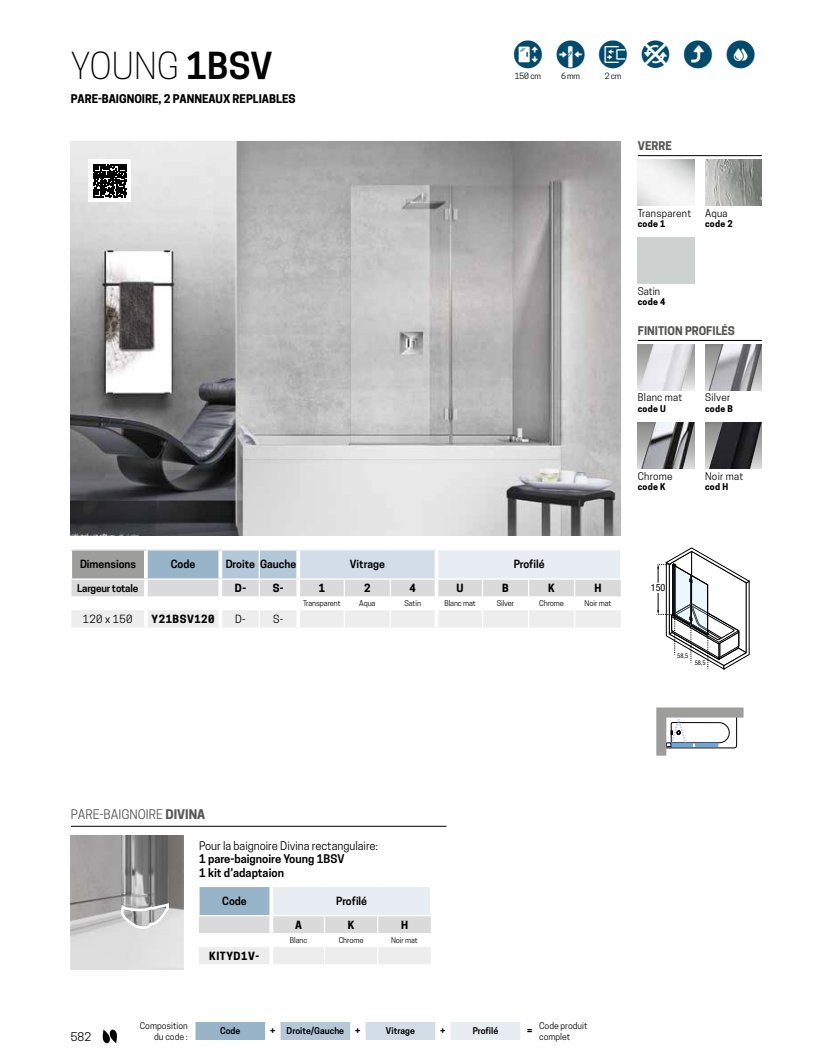
<style>
.page{position:relative;width:815px;height:1063px;background:#fff}
.page>*{position:absolute;margin:0;border:0;box-sizing:border-box;transform-origin:0 0}
.t1{font:300 35px "Novellini";color:#000}
.t2{font:27.5px "icone sinottico";color:#004b6c}
.t3{font:12.5px "Novellini";color:#575756}
.t4{font:600 11.25px/13.5px "Novellini";color:#000}
.t5{font:11.25px "Novellini";color:#000}
.t6{font:700 11.25px "Novellini";color:#000}
.t7{font:700 11.25px "Novellini";color:#575756}
.t8{font:600 10.62px "Novellini";color:#000}
.t9{font:700 10.62px "Novellini";letter-spacing:.05em;color:#000}
.t10{font:10.62px "Novellini";letter-spacing:.025em;color:#000}
.t11{font:10px "Novellini";letter-spacing:.025em;color:#000}
.t12{font:600 10px "Novellini";letter-spacing:-.02em;color:#000}
.t13{font:condensed 10px "Helvetica Neue LT Std";color:#000}
.t14{font:700 8.75px "Novellini";letter-spacing:.025em;color:#000}
.t15{font:8.75px/10.5px "Novellini";color:#000;text-align:right}
.t16{font:600 8.75px "Novellini";color:#000}
.t17{font:8.12px "Novellini";letter-spacing:-.025em;color:#000}
.t18{font:7.5px "Novellini";letter-spacing:-.01em;color:#000}
.t19{font:condensed 6.5px "Helvetica Neue LT Std";color:#000}
.s1{font-weight:600}
.s2{font-weight:700}
</style>
<div class="page">
<div style="left:195px;top:1022px;width:71px;height:18px;background:#98b4c9"></div>
<div style="left:280px;top:1022px;width:71px;height:18px;background:#b5c8d8"></div>
<div style="left:365px;top:1022px;width:71px;height:18px;background:#d2dde8"></div>
<div style="left:450px;top:1022px;width:71px;height:18px;background:#e7edf3"></div>
<svg style="left:195px;top:1022px;width:1px;height:18px"></svg>
<svg style="left:265px;top:1022px;width:1px;height:18px"></svg>
<svg style="left:280px;top:1022px;width:1px;height:18px"></svg>
<svg style="left:350px;top:1022px;width:1px;height:18px"></svg>
<svg style="left:365px;top:1022px;width:1px;height:18px"></svg>
<svg style="left:435px;top:1022px;width:1px;height:18px"></svg>
<svg style="left:450px;top:1022px;width:1px;height:18px"></svg>
<svg style="left:520px;top:1022px;width:1px;height:18px"></svg>
<img style="left:71px;top:142px;width:549px;height:393px">
<svg style="left:657px;top:548px;width:93px;height:122px"></svg>
<svg style="left:656px;top:707px;width:88px;height:49px"></svg>
<div style="left:89px;top:159px;width:42px;height:43px;background:#fff"></div>
<svg style="left:93px;top:164px;width:34px;height:33px"></svg>
<hr style="left:638px;top:155px;width:124px;height:1px;background:#000">
<img style="left:705px;top:159px;width:57px;height:47px">
<hr style="left:638px;top:340px;width:124px;height:1px;background:#000">
<img style="left:638px;top:344px;width:56px;height:46px">
<img style="left:705px;top:344px;width:57px;height:46px">
<img style="left:638px;top:423px;width:56px;height:46px">
<img style="left:705px;top:423px;width:57px;height:46px">
<svg style="left:71px;top:550px;width:550px;height:78px"></svg>
<hr style="left:296px;top:610px;width:4px;height:18px;background:#fff">
<hr style="left:435px;top:610px;width:3px;height:18px;background:#fff">
<hr style="left:146px;top:609px;width:74px;height:1px;background:#fff">
<hr style="left:144px;top:610px;width:4px;height:18px;background:#fff">
<hr style="left:218px;top:610px;width:4px;height:18px;background:#fff">
<hr style="left:71px;top:826px;width:375px;height:1px;background:#000">
<img style="left:71px;top:835px;width:113px;height:134px">
<svg style="left:118px;top:902px;width:53px;height:27px"></svg>
<svg style="left:199px;top:887px;width:232px;height:77px"></svg>
<hr style="left:271px;top:915px;width:53px;height:1px;background:#fff">
<hr style="left:324px;top:915px;width:54px;height:1px;background:#fff">
<hr style="left:378px;top:915px;width:53px;height:1px;background:#fff">
<hr style="left:198px;top:887px;width:2px;height:28px;background:#fff">
<hr style="left:198px;top:915px;width:73px;height:1px;background:#fff">
<hr style="left:199px;top:946px;width:70px;height:1px;background:#fff">
<svg style="left:269px;top:887px;width:4px;height:28px"></svg>
<svg style="left:269px;top:916px;width:4px;height:18px"></svg>
<hr style="left:269px;top:934px;width:4px;height:12px;background:#fff">
<hr style="left:269px;top:946px;width:4px;height:18px;background:#fff">
<svg style="left:102px;top:1030px;width:15px;height:13px"></svg>
<h1 class="t1" style="left:71px;top:46px;width:203px">YOUNG <span class="s1">1BSV</span></h1>
<h3 class="t6" style="left:71px;top:92px;width:226px">PARE-BAIGNOIRE, 2 PANNEAUX REPLIABLES</h3>
<h2 class="t2" style="left:514px;top:43px;width:29px">c</h2>
<p class="t17" style="left:515px;top:71px;width:28px">150 cm</p>
<h2 class="t2" style="left:557px;top:43px;width:29px">V</h2>
<p class="t17" style="left:561px;top:71px;width:20px">6 mm</p>
<h2 class="t2" style="left:599px;top:43px;width:29px">p</h2>
<p class="t17" style="left:605px;top:71px;width:18px">2 cm</p>
<h2 class="t2" style="left:642px;top:43px;width:114px">zMY</h2>
<h3 class="t7" style="left:638px;top:139px;width:36px">VERRE</h3>
<h3 class="t11" style="left:638px;top:207px;width:55px">Transparent</h3>
<p class="t14" style="left:638px;top:219px;width:29px">code 1</p>
<h3 class="t11" style="left:705px;top:207px;width:24px">Aqua</h3>
<p class="t14" style="left:705px;top:219px;width:29px">code 2</p>
<h3 class="t11" style="left:638px;top:285px;width:24px">Satin</h3>
<p class="t14" style="left:638px;top:297px;width:29px">code 4</p>
<h3 class="t7" style="left:638px;top:324px;width:99px">FINITION PROFILÉS</h3>
<h3 class="t11" style="left:638px;top:392px;width:46px">Blanc mat</h3>
<p class="t14" style="left:638px;top:403px;width:30px">code U</p>
<h3 class="t11" style="left:705px;top:392px;width:27px">Silver</h3>
<p class="t14" style="left:705px;top:403px;width:29px">code B</p>
<h3 class="t11" style="left:638px;top:470px;width:36px">Chrome</h3>
<p class="t14" style="left:638px;top:482px;width:29px">code K</p>
<h3 class="t11" style="left:705px;top:470px;width:40px">Noir mat</h3>
<p class="t14" style="left:705px;top:482px;width:24px">cod H</p>
<h3 class="t8" style="left:80px;top:558px;width:58px">Dimensions</h3>
<h3 class="t8" style="left:171px;top:558px;width:26px">Code</h3>
<h3 class="t8" style="left:226px;top:558px;width:72px">Droite Gauche</h3>
<h3 class="t8" style="left:350px;top:558px;width:37px">Vitrage</h3>
<h3 class="t8" style="left:514px;top:558px;width:32px">Profilé</h3>
<h3 class="t12" style="left:77px;top:582px;width:62px">Largeur totale</h3>
<h3 class="t9" style="left:235px;top:582px;width:13px">D-</h3>
<h3 class="t9" style="left:273px;top:582px;width:12px">S-</h3>
<h3 class="t9" style="left:319px;top:582px;width:8px">1</h3>
<h3 class="t9" style="left:364px;top:582px;width:8px">2</h3>
<h3 class="t9" style="left:410px;top:582px;width:8px">4</h3>
<h3 class="t9" style="left:457px;top:582px;width:9px">U</h3>
<h3 class="t9" style="left:502px;top:582px;width:8px">B</h3>
<h3 class="t9" style="left:548px;top:582px;width:8px">K</h3>
<h3 class="t9" style="left:594px;top:582px;width:9px">H</h3>
<p class="t18" style="left:303px;top:599px;width:39px">Transparent</p>
<p class="t18" style="left:359px;top:599px;width:18px">Aqua</p>
<p class="t18" style="left:405px;top:599px;width:18px">Satin</p>
<p class="t18" style="left:444px;top:599px;width:33px">Blanc mat</p>
<p class="t18" style="left:497px;top:599px;width:19px">Silver</p>
<p class="t18" style="left:539px;top:599px;width:26px">Chrome</p>
<p class="t18" style="left:585px;top:599px;width:28px">Noir mat</p>
<h3 class="t10" style="left:83px;top:612px;width:51px">120 x 150</h3>
<h3 class="t9" style="left:152px;top:613px;width:64px">Y21BSV120</h3>
<h3 class="t10" style="left:235px;top:612px;width:12px">D-</h3>
<h3 class="t10" style="left:273px;top:612px;width:12px">S-</h3>
<h3 class="t13" style="left:651px;top:582px;width:16px">150</h3>
<p class="t19" style="left:677px;top:652px;width:12px">58,5</p>
<p class="t19" style="left:695px;top:659px;width:12px">58,5</p>
<h3 class="t3" style="left:71px;top:807px;width:136px">PARE-BAIGNOIRE <span class="s2">DIVINA</span></h3>
<h3 class="t5" style="left:199px;top:839px;width:181px">Pour la baignoire Divina rectangulaire:</h3>
<h3 class="t4" style="left:199px;top:853px;width:147px">1 pare-baignoire Young 1BSV<br>1 kit d’adaptaion</h3>
<h3 class="t8" style="left:222px;top:895px;width:26px">Code</h3>
<h3 class="t8" style="left:336px;top:895px;width:32px">Profilé</h3>
<h3 class="t9" style="left:295px;top:918px;width:8px">A</h3>
<h3 class="t9" style="left:348px;top:918px;width:8px">K</h3>
<h3 class="t9" style="left:401px;top:918px;width:9px">H</h3>
<p class="t18" style="left:290px;top:936px;width:19px">Blanc</p>
<p class="t18" style="left:339px;top:936px;width:26px">Chrome</p>
<p class="t18" style="left:391px;top:936px;width:28px">Noir mat</p>
<h3 class="t9" style="left:209px;top:949px;width:51px">KITYD1V-</h3>
<h3 class="t5" style="left:71px;top:1030px;width:22px">582</h3>
<p class="t15" style="left:140px;top:1021px;width:49px">Composition du code :</p>
<p class="t16" style="left:220px;top:1026px;width:22px">Code</p>
<p class="t14" style="left:270px;top:1026px;width:7px">+</p>
<p class="t16" style="left:287px;top:1026px;width:59px">Droite/Gauche</p>
<p class="t14" style="left:355px;top:1026px;width:7px">+</p>
<p class="t16" style="left:386px;top:1026px;width:30px">Vitrage</p>
<p class="t14" style="left:440px;top:1026px;width:7px">+</p>
<p class="t16" style="left:473px;top:1026px;width:27px">Profilé</p>
<p class="t14" style="left:527px;top:1026px;width:7px">=</p>
<p class="t15" style="left:539px;top:1021px;width:50px;text-align:left">Code produit complet</p>
</div>
